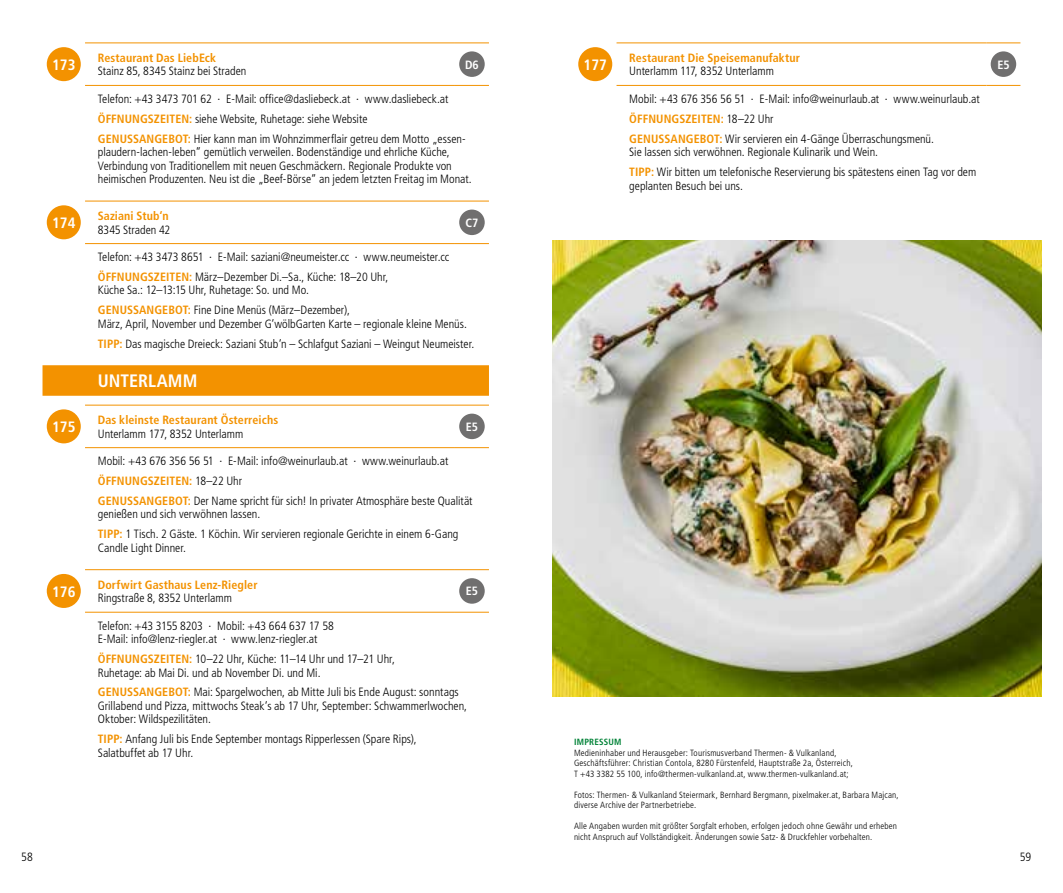
<style>
.page{position:relative;width:1063px;height:893px;background:#fff}
.page>*{position:absolute;margin:0;border:0;box-sizing:border-box;transform-origin:0 0}
.t1{font:700 condensed 18px "Frutiger LT Pro";letter-spacing:.005em;color:#fff}
.t2{font:700 condensed 15px "Frutiger LT Pro";color:#fff}
.t3{font:300 condensed 12px/20px "Frutiger LT Pro";color:#000}
.t4{font:700 condensed 12px "Frutiger LT Pro";letter-spacing:.01em;color:#f39200}
.t5{font:700 condensed 12px "Frutiger LT Pro";color:#fff}
.t6{font:300 condensed 9px/10.5px "Frutiger LT Pro";letter-spacing:.02em;color:#000}
.t7{font:700 condensed 9px "Frutiger LT Pro";letter-spacing:.025em;color:#008237}
.s1{font-weight:700;color:#f39200}
</style>
<div class="page">
<div style="left:43px;top:365px;width:446px;height:31px;background:#f39200"></div>
<hr style="left:85px;top:43px;width:370px;height:1px;background:#f39200">
<hr style="left:455px;top:43px;width:34px;height:1px;background:#f39200">
<hr style="left:85px;top:85px;width:370px;height:1px;background:#f39200">
<hr style="left:455px;top:85px;width:34px;height:1px;background:#f39200">
<hr style="left:85px;top:201px;width:370px;height:1px;background:#f39200">
<hr style="left:455px;top:201px;width:34px;height:1px;background:#f39200">
<hr style="left:85px;top:243px;width:370px;height:1px;background:#f39200">
<hr style="left:455px;top:243px;width:34px;height:1px;background:#f39200">
<hr style="left:85px;top:405px;width:370px;height:1px;background:#f39200">
<hr style="left:455px;top:405px;width:34px;height:1px;background:#f39200">
<hr style="left:85px;top:447px;width:370px;height:1px;background:#f39200">
<hr style="left:455px;top:447px;width:34px;height:1px;background:#f39200">
<hr style="left:85px;top:569px;width:370px;height:1px;background:#f39200">
<hr style="left:455px;top:569px;width:34px;height:1px;background:#f39200">
<hr style="left:85px;top:612px;width:370px;height:1px;background:#f39200">
<hr style="left:455px;top:612px;width:34px;height:1px;background:#f39200">
<div style="left:47px;top:47px;width:34px;height:34px;background:#f39200;border-radius:50%"></div>
<div style="left:459px;top:51px;width:26px;height:26px;background:#706f6f;border-radius:50%"></div>
<div style="left:47px;top:205px;width:34px;height:34px;background:#f39200;border-radius:50%"></div>
<div style="left:459px;top:210px;width:26px;height:25px;background:#706f6f;border-radius:50%"></div>
<div style="left:47px;top:409px;width:34px;height:34px;background:#f39200;border-radius:50%"></div>
<div style="left:459px;top:414px;width:26px;height:25px;background:#706f6f;border-radius:50%"></div>
<div style="left:47px;top:574px;width:34px;height:34px;background:#f39200;border-radius:50%"></div>
<div style="left:459px;top:578px;width:26px;height:26px;background:#706f6f;border-radius:50%"></div>
<hr style="left:617px;top:43px;width:369px;height:1px;background:#f39200">
<hr style="left:986px;top:43px;width:34px;height:1px;background:#f39200">
<hr style="left:617px;top:85px;width:369px;height:1px;background:#f39200">
<hr style="left:986px;top:85px;width:34px;height:1px;background:#f39200">
<div style="left:578px;top:47px;width:34px;height:34px;background:#f39200;border-radius:50%"></div>
<div style="left:991px;top:51px;width:25px;height:26px;background:#706f6f;border-radius:50%"></div>
<img style="left:553px;top:241px;width:489px;height:455px">
<p class="t2" style="left:52px;top:56px;width:25px">173</p>
<p class="t4" style="left:98px;top:51px;width:120px">Restaurant Das LiebEck</p>
<p class="t3" style="left:98px;top:61px;width:150px">Stainz 85, 8345 Stainz bei Straden</p>
<p class="t5" style="left:465px;top:57px;width:15px">D6</p>
<p class="t3" style="left:98px;top:89px;width:369px">Telefon: +43 3473 701 62 ∙ E-Mail: office@dasliebeck.at ∙ www.dasliebeck.at<br><span class="s1">ÖFFNUNGSZEITEN:</span> siehe Website, Ruhetage: siehe Website<br><span class="s1">GENUSSANGEBOT:</span> Hier kann man im Wohnzimmerflair getreu dem Motto „essen-</p>
<p class="t3" style="left:98px;top:145px;width:376px;line-height:13.5px">plaudern-lachen-leben“ gemütlich verweilen. Bodenständige und ehrliche Küche,<br>Verbindung von Traditionellem mit neuen Geschmäckern. Regionale Produkte von heimischen Produzenten. Neu ist die „Beef-Börse“ an jedem letzten Freitag im Monat.</p>
<p class="t2" style="left:52px;top:214px;width:25px">174</p>
<p class="t4" style="left:98px;top:209px;width:72px">Saziani Stub‘n</p>
<p class="t3" style="left:98px;top:220px;width:74px">8345 Straden 42</p>
<p class="t5" style="left:466px;top:216px;width:14px">C7</p>
<p class="t3" style="left:98px;top:247px;width:353px">Telefon: +43 3473 8651 ∙ E-Mail: saziani@neumeister.cc ∙ www.neumeister.cc<br><span class="s1">ÖFFNUNGSZEITEN:</span> März–Dezember Di.–Sa., Küche: 18–20 Uhr,</p>
<p class="t3" style="left:98px;top:281px;width:254px">Küche Sa.: 12–13:15 Uhr, Ruhetage: So. und Mo.<br><span class="s1">GENUSSANGEBOT:</span> Fine Dine Menüs (März–Dezember),</p>
<p class="t3" style="left:98px;top:314px;width:378px">März, April, November und Dezember G‘wölbGarten Karte – regionale kleine Menüs.<br><span class="s1">TIPP:</span> Das magische Dreieck: Saziani Stub‘n – Schlafgut Saziani – Weingut Neumeister.</p>
<h1 class="t1" style="left:98px;top:370px;width:101px">UNTERLAMM</h1>
<p class="t2" style="left:52px;top:418px;width:25px">175</p>
<p class="t4" style="left:98px;top:413px;width:182px">Das kleinste Restaurant Österreichs</p>
<p class="t3" style="left:98px;top:424px;width:147px">Unterlamm 177, 8352 Unterlamm</p>
<p class="t5" style="left:466px;top:420px;width:14px">E5</p>
<p class="t3" style="left:98px;top:451px;width:376px">Mobil: +43 676 356 56 51 ∙ E-Mail: info@weinurlaub.at ∙ www.weinurlaub.at<br><span class="s1">ÖFFNUNGSZEITEN:</span> 18–22 Uhr<br><span class="s1">GENUSSANGEBOT:</span> Der Name spricht für sich! In privater Atmosphäre beste Qualität</p>
<p class="t3" style="left:98px;top:504px;width:362px">genießen und sich verwöhnen lassen.<br><span class="s1">TIPP:</span> 1 Tisch. 2 Gäste. 1 Köchin. Wir servieren regionale Gerichte in einem 6-Gang</p>
<p class="t3" style="left:98px;top:538px;width:90px">Candle Light Dinner.</p>
<p class="t2" style="left:52px;top:582px;width:25px">176</p>
<p class="t4" style="left:98px;top:577px;width:161px">Dorfwirt Gasthaus Lenz-Riegler</p>
<p class="t3" style="left:98px;top:588px;width:136px">Ringstraße 8, 8352 Unterlamm</p>
<p class="t5" style="left:466px;top:584px;width:14px">E5</p>
<p class="t3" style="left:98px;top:619px;width:238px;line-height:13.5px">Telefon: +43 3155 8203 ∙ Mobil: +43 664 637 17 58<br>E-Mail: info@lenz-riegler.at ∙ www.lenz-riegler.at</p>
<p class="t3" style="left:98px;top:652px;width:299px;line-height:13.5px"><span class="s1">ÖFFNUNGSZEITEN:</span> 10–22 Uhr, Küche: 11–14 Uhr und 17–21 Uhr,<br>Ruhetage: ab Mai Di. und ab November Di. und Mi.</p>
<p class="t3" style="left:98px;top:686px;width:371px;line-height:13.5px"><span class="s1">GENUSSANGEBOT:</span> Mai: Spargelwochen, ab Mitte Juli bis Ende August: sonntags<br>Grillabend und Pizza, mittwochs Steak‘s ab 17 Uhr, September: Schwammerlwochen,<br>Oktober: Wildspezilitäten.</p>
<p class="t3" style="left:98px;top:733px;width:320px;line-height:13.5px"><span class="s1">TIPP:</span> Anfang Juli bis Ende September montags Ripperlessen (Spare Rips),<br>Salatbuffet ab 17 Uhr.</p>
<p class="t2" style="left:584px;top:56px;width:25px">177</p>
<p class="t4" style="left:629px;top:51px;width:172px">Restaurant Die Speisemanufaktur</p>
<p class="t3" style="left:629px;top:61px;width:146px">Unterlamm 117, 8352 Unterlamm</p>
<p class="t3" style="left:629px;top:89px;width:352px">Mobil: +43 676 356 56 51 ∙ E-Mail: info@weinurlaub.at ∙ www.weinurlaub.at<br><span class="s1">ÖFFNUNGSZEITEN:</span> 18–22 Uhr<br><span class="s1">GENUSSANGEBOT:</span> Wir servieren ein 4-Gänge Überraschungsmenü.</p>
<p class="t3" style="left:629px;top:142px;width:349px">Sie lassen sich verwöhnen. Regionale Kulinarik und Wein.<br><span class="s1">TIPP:</span> Wir bitten um telefonische Reservierung bis spätestens einen Tag vor dem</p>
<p class="t3" style="left:629px;top:176px;width:115px">geplanten Besuch bei uns.</p>
<p class="t5" style="left:997px;top:57px;width:14px">E5</p>
<p class="t7" style="left:574px;top:737px;width:49px">IMPRESSUM</p>
<p class="t6" style="left:574px;top:748px;width:280px">Medieninhaber und Herausgeber: Tourismusverband Thermen- &amp; Vulkanland,<br>Geschäftsführer: Christian Contola, 8280 Fürstenfeld, Hauptstraße 2a, Österreich,<br>T +43 3382 55 100, info@thermen-vulkanland.at, www.thermen-vulkanland.at;</p>
<p class="t6" style="left:574px;top:790px;width:326px">Fotos: Thermen- &amp; Vulkanland Steiermark, Bernhard Bergmann, pixelmaker.at, Barbara Majcan, diverse Archive der Partnerbetriebe.</p>
<p class="t6" style="left:574px;top:821px;width:325px">Alle Angaben wurden mit größter Sorgfalt erhoben, erfolgen jedoch ohne Gewähr und erheben nicht Anspruch auf Vollständigkeit. Änderungen sowie Satz- &amp; Druckfehler vorbehalten.</p>
<p class="t3" style="left:21px;top:847px;width:13px">58</p>
<p class="t3" style="left:1020px;top:847px;width:13px">59</p>
</div>
